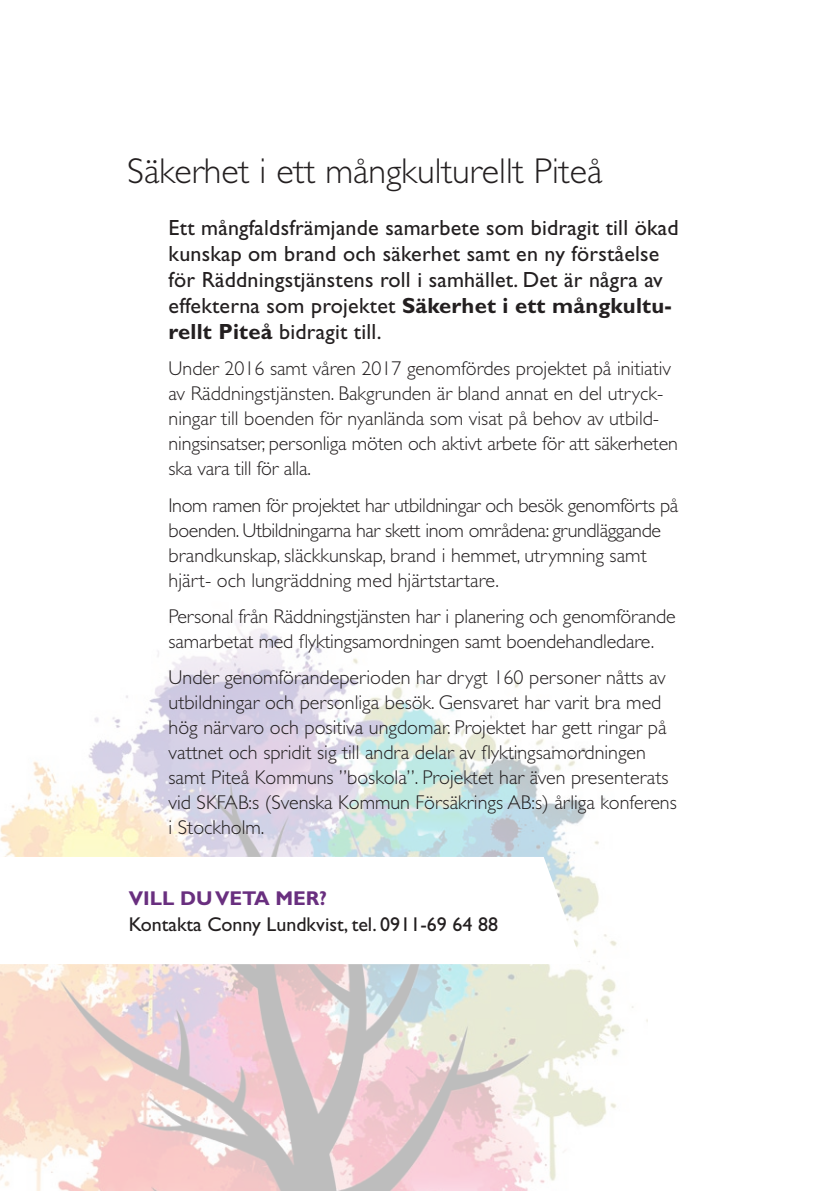
<style>
.page{position:relative;width:840px;height:1191px;background:#fff}
.page>*{position:absolute;margin:0;border:0;box-sizing:border-box;transform-origin:0 0}
.t1{font:300 36px "Gill Sans Std";color:#231f20}
.t2{font:22px/26px "Gill Sans Std";letter-spacing:.01em;color:#231f20}
.t3{font:300 20px/25px "Gill Sans Std";color:#231f20}
.t4{font:300 20px/25px "Gill Sans Std";letter-spacing:-.02em;color:#231f20}
.t5{font:20px/26px "Gill Sans Std";color:#231f20}
.s1{font-weight:700}
.s2{font-weight:700;color:#692f7f}
</style>
<div class="page">
<img style="left:0;top:613px;width:634px;height:578px">
<svg style="left:0;top:857px;width:582px;height:107px"></svg>
<h2 class="t1" style="left:127px;top:151px;width:476px">Säkerhet i ett mångkulturellt Piteå</h2>
<p class="t2" style="left:168px;top:214px;width:511px">Ett mångfaldsfrämjande samarbete som bidragit till ökad kunskap om brand och säkerhet samt en ny förståelse för Räddningstjänstens roll i samhället. Det är några av effekterna som projektet <span class="s1">Säkerhet i ett mångkultu&shy;rellt Piteå</span> bidragit till.</p>
<p class="t3" style="left:168px;top:356px;width:510px">Under 2016 samt våren 2017 genomfördes projektet på initiativ av Räddningstjänsten. Bakgrunden är bland annat en del utryck&shy;ningar till boenden för nyanlända som visat på behov av utbild&shy;ningsinsatser, personliga möten och aktivt arbete för att säkerheten ska vara till för alla.</p>
<p class="t4" style="left:168px;top:492px;width:511px">Inom ramen för projektet har utbildningar och besök genomförts på boenden. Utbildningarna har skett inom områdena: grundläggande brandkunskap, släckkunskap, brand i hemmet, utrymning samt hjärt- och lungräddning med hjärtstartare.</p>
<p class="t3" style="left:168px;top:604px;width:508px">Personal från Räddningstjänsten har i planering och genomförande samarbetat med fyktingsamordningen samt boendehandledare.</p>
<p class="t3" style="left:168px;top:665px;width:509px">Under genomförandeperioden har drygt 160 personer nåtts av utbildningar och personliga besök. Gensvaret har varit bra med hög närvaro och positiva ungdomar. Projektet har gett ringar på vattnet och spridit sig till andra delar av fyktingsamordningen samt Piteå Kommuns ”boskola”. Projektet har även presenterats vid SKFAB:s (Svenska Kommun Försäkrings AB:s) årliga konferens i Stockholm.</p>
<p class="t5" style="left:129px;top:885px;width:370px"><span class="s2">VILL DU VETA MER?<br></span>Kontakta Conny Lundkvist, tel. 0911-69 64 88</p>
</div>
